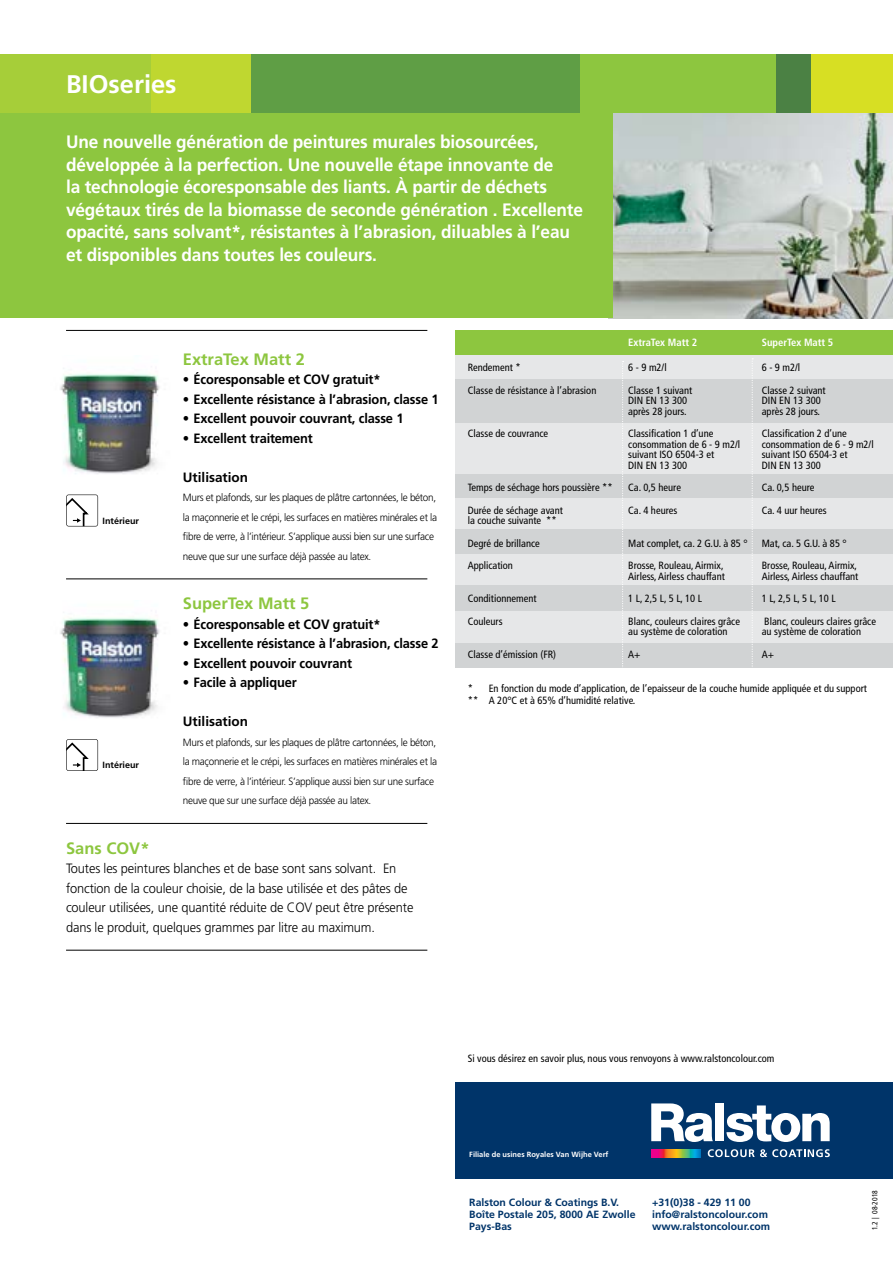
<style>
.page{position:relative;width:893px;height:1263px;background:#fff}
.page>*{position:absolute;margin:0;border:0;box-sizing:border-box;transform-origin:0 0}
.t1{font:700 25.5px "Frutiger LT Std";color:#fff}
.t2{font:700 18px/22.5px "Frutiger LT Std";letter-spacing:-.01em;color:#fff;scale:.96 1}
.t3{font:700 16.5px "Frutiger LT Std";color:#8dc63f}
.t4{font:700 13.5px "Frutiger LT Std";letter-spacing:-.01em;color:#000;scale:.95 1}
.t5{font:300 13.5px/19.5px "Frutiger LT Std";letter-spacing:-.01em;color:#000;scale:.95 1}
.t6{font:700 13.5px "Frutiger LT Std";letter-spacing:-.01em;color:#000}
.t7{font:condensed 10.5px/22.5px "Frutiger LT Std";color:#000}
.t8{font:300 10.5px/19.5px "Frutiger LT Std";letter-spacing:-.03em;color:#000;scale:.95 1}
.t9{font:700 10.5px/12px "Frutiger LT Std";color:#003469}
.t10{font:700 condensed 10.5px "Frutiger LT Std";color:#fff}
.t11{font:700 9px "Frutiger LT Std";color:#000}
.t12{font:700 7.5px "Frutiger LT Std";color:#fff}
.t13{font:condensed 7.5px "Frutiger LT Std";color:#000}
</style>
<div class="page">
<div style="left:0;top:54px;width:178px;height:60px;background:#a6ce39"></div>
<div style="left:229px;top:54px;width:365px;height:60px;background:#5f9e45"></div>
<div style="left:803px;top:54px;width:90px;height:60px;background:#d7df23"></div>
<div style="left:581px;top:54px;width:202px;height:60px;background:#8dc63f"></div>
<div style="left:776px;top:54px;width:35px;height:60px;background:#4b8144"></div>
<div style="left:151px;top:54px;width:100px;height:60px;background:#bfd730"></div>
<img style="left:612px;top:114px;width:281px;height:204px">
<div style="left:0;top:114px;width:612px;height:204px;background:#8dc63f"></div>
<div style="left:455px;top:330px;width:438px;height:25px;background:#8dc63f"></div>
<div style="left:455px;top:355px;width:438px;height:24px;background:#e6e7e8"></div>
<div style="left:455px;top:423px;width:438px;height:52px;background:#e6e7e8"></div>
<div style="left:455px;top:475px;width:438px;height:24px;background:#d1d3d4"></div>
<div style="left:455px;top:554px;width:438px;height:32px;background:#e6e7e8"></div>
<div style="left:455px;top:498px;width:438px;height:32px;background:#e6e7e8"></div>
<div style="left:455px;top:379px;width:438px;height:44px;background:#d1d3d4"></div>
<div style="left:455px;top:530px;width:438px;height:24px;background:#d1d3d4"></div>
<div style="left:455px;top:586px;width:438px;height:34px;background:#d1d3d4"></div>
<div style="left:455px;top:611px;width:438px;height:42px;background:#e6e7e8"></div>
<div style="left:455px;top:644px;width:438px;height:24px;background:#d1d3d4"></div>
<hr style="left:66px;top:330px;width:361px;height:1px;background:#000">
<svg style="left:622px;top:361px;width:2px;height:306px"></svg>
<svg style="left:66px;top:495px;width:32px;height:31px"></svg>
<img style="left:60px;top:373px;width:100px;height:101px">
<img style="left:60px;top:617px;width:100px;height:101px">
<hr style="left:66px;top:578px;width:361px;height:1px;background:#000">
<hr style="left:66px;top:823px;width:361px;height:1px;background:#000">
<hr style="left:66px;top:950px;width:361px;height:1px;background:#000">
<svg style="left:752px;top:358px;width:1px;height:309px"></svg>
<svg style="left:66px;top:739px;width:32px;height:32px"></svg>
<div style="left:455px;top:1082px;width:438px;height:97px;background:#003469"></div>
<svg style="left:708px;top:1149px;width:122px;height:8px"></svg>
<svg style="left:651px;top:1149px;width:49px;height:8px"></svg>
<svg style="left:651px;top:1103px;width:62px;height:39px"></svg>
<div style="left:715px;top:1103px;width:9px;height:38px;background:#fff"></div>
<svg style="left:726px;top:1105px;width:104px;height:37px"></svg>
<h1 class="t1" style="left:66px;top:69px;width:112px">BIOseries</h1>
<p class="t2" style="left:66px;top:131px;width:540px">Une nouvelle génération de peintures murales biosourcées, développée à la perfection. Une nouvelle étape innovante de<br>la technologie écoresponsable des liants. À partir de déchets végétaux tirés de la biomasse de seconde génération . Excellente opacité, sans solvant*, résistantes à l’abrasion, diluables à l’eau et disponibles dans toutes les couleurs.</p>
<p class="t10" style="left:628px;top:336px;width:71px">ExtraTex Matt 2</p>
<p class="t10" style="left:762px;top:336px;width:73px">SuperTex Matt 5</p>
<p class="t11" style="left:103px;top:515px;width:38px">Intérieur</p>
<p class="t11" style="left:103px;top:760px;width:38px">Intérieur</p>
<h3 class="t3" style="left:183px;top:349px;width:123px">ExtraTex Matt 2</h3>
<p class="t4" style="left:183px;top:371px;width:210px">• Écoresponsable et COV gratuit*</p>
<p class="t4" style="left:183px;top:391px;width:271px">• Excellente résistance à l’abrasion, classe 1</p>
<p class="t4" style="left:183px;top:410px;width:234px">• Excellent pouvoir couvrant, classe 1</p>
<p class="t4" style="left:183px;top:430px;width:138px">• Excellent traitement</p>
<p class="t6" style="left:183px;top:469px;width:67px">Utilisation</p>
<p class="t8" style="left:183px;top:488px;width:269px">Murs et plafonds, sur les plaques de plâtre cartonnées, le béton, la maçonnerie et le crépi, les surfaces en matières minérales et la fibre de verre, à l’intérieur. S’applique aussi bien sur une surface neuve que sur une surface déjà passée au latex.</p>
<h3 class="t3" style="left:183px;top:594px;width:128px">SuperTex Matt 5</h3>
<p class="t4" style="left:183px;top:616px;width:210px">• Écoresponsable et COV gratuit*</p>
<p class="t4" style="left:183px;top:635px;width:271px">• Excellente résistance à l’abrasion, classe 2</p>
<p class="t4" style="left:183px;top:655px;width:180px">• Excellent pouvoir couvrant</p>
<p class="t4" style="left:183px;top:674px;width:121px">• Facile à appliquer</p>
<p class="t6" style="left:183px;top:713px;width:67px">Utilisation</p>
<p class="t8" style="left:183px;top:732px;width:269px">Murs et plafonds, sur les plaques de plâtre cartonnées, le béton, la maçonnerie et le crépi, les surfaces en matières minérales et la fibre de verre, à l’intérieur. S’applique aussi bien sur une surface neuve que sur une surface déjà passée au latex.</p>
<h3 class="t3" style="left:66px;top:838px;width:85px">Sans COV*</h3>
<p class="t5" style="left:66px;top:859px;width:367px">Toutes les peintures blanches et de base sont sans solvant. En fonction de la couleur choisie, de la base utilisée et des pâtes de couleur utilisées, une quantité réduite de COV peut être présente dans le produit, quelques grammes par litre au maximum.</p>
<p class="t7" style="left:468px;top:356px;width:55px">Rendement *</p>
<p class="t7" style="left:628px;top:356px;width:40px">6 - 9 m2/l</p>
<p class="t7" style="left:762px;top:356px;width:40px">6 - 9 m2/l</p>
<p class="t7" style="left:468px;top:379px;width:130px">Classe de résistance à l’abrasion</p>
<p class="t7" style="left:628px;top:379px;width:65px">Classe 1 suivant</p>
<p class="t7" style="left:762px;top:379px;width:65px">Classe 2 suivant</p>
<p class="t7" style="left:628px;top:389px;width:61px">DIN EN 13 300</p>
<p class="t7" style="left:762px;top:389px;width:61px">DIN EN 13 300</p>
<p class="t7" style="left:628px;top:400px;width:60px">après 28 jours.</p>
<p class="t7" style="left:762px;top:400px;width:60px">après 28 jours.</p>
<p class="t7" style="left:468px;top:422px;width:82px">Classe de couvrance</p>
<p class="t7" style="left:628px;top:422px;width:87px">Classification 1 d’une</p>
<p class="t7" style="left:762px;top:422px;width:87px">Classification 2 d’une</p>
<p class="t7" style="left:628px;top:433px;width:113px">consommation de 6 - 9 m2/l</p>
<p class="t7" style="left:762px;top:433px;width:113px">consommation de 6 - 9 m2/l</p>
<p class="t7" style="left:628px;top:443px;width:87px">suivant ISO 6504-3 et</p>
<p class="t7" style="left:762px;top:443px;width:87px">suivant ISO 6504-3 et</p>
<p class="t7" style="left:628px;top:454px;width:61px">DIN EN 13 300</p>
<p class="t7" style="left:762px;top:454px;width:61px">DIN EN 13 300</p>
<p class="t7" style="left:468px;top:476px;width:146px">Temps de séchage hors poussière **</p>
<p class="t7" style="left:628px;top:476px;width:54px">Ca. 0,5 heure</p>
<p class="t7" style="left:762px;top:476px;width:54px">Ca. 0,5 heure</p>
<p class="t7" style="left:468px;top:499px;width:97px">Durée de séchage avant</p>
<p class="t7" style="left:628px;top:499px;width:51px">Ca. 4 heures</p>
<p class="t7" style="left:762px;top:499px;width:66px">Ca. 4 uur heures</p>
<p class="t7" style="left:468px;top:509px;width:91px">la couche suivante **<br>Degré de brillance</p>
<p class="t7" style="left:628px;top:532px;width:121px">Mat complet, ca. 2 G.U. à 85 °</p>
<p class="t7" style="left:762px;top:532px;width:86px">Mat, ca. 5 G.U. à 85 °</p>
<p class="t7" style="left:468px;top:554px;width:47px">Application</p>
<p class="t7" style="left:628px;top:554px;width:97px">Brosse, Rouleau, Airmix,</p>
<p class="t7" style="left:762px;top:554px;width:97px">Brosse, Rouleau, Airmix,</p>
<p class="t7" style="left:628px;top:565px;width:98px">Airless, Airless chauffant</p>
<p class="t7" style="left:762px;top:565px;width:98px">Airless, Airless chauffant</p>
<p class="t7" style="left:468px;top:587px;width:70px">Conditionnement</p>
<p class="t7" style="left:628px;top:587px;width:75px">1 L, 2,5 L, 5 L, 10 L</p>
<p class="t7" style="left:762px;top:587px;width:75px">1 L, 2,5 L, 5 L, 10 L</p>
<p class="t7" style="left:468px;top:610px;width:36px">Couleurs</p>
<p class="t7" style="left:628px;top:610px;width:113px">Blanc, couleurs claires grâce</p>
<p class="t7" style="left:764px;top:610px;width:113px">Blanc, couleurs claires grâce</p>
<p class="t7" style="left:628px;top:620px;width:101px">au système de coloration</p>
<p class="t7" style="left:762px;top:620px;width:101px">au système de coloration</p>
<p class="t7" style="left:468px;top:643px;width:90px">Classe d’émission (FR)</p>
<p class="t7" style="left:628px;top:643px;width:14px">A+</p>
<p class="t7" style="left:762px;top:643px;width:14px">A+</p>
<p class="t7" style="left:468px;top:683px;width:401px;line-height:12px">* En fonction du mode d’application, de l’epaisseur de la couche humide appliquée et du support ** A 20°C et à 65% d’humidité relative.</p>
<p class="t7" style="left:468px;top:1047px;width:308px">Si vous désirez en savoir plus, nous vous renvoyons à www.ralstoncolour.com</p>
<p class="t12" style="left:469px;top:1150px;width:141px">Filiale de usines Royales Van Wijhe Verf</p>
<p class="t9" style="left:469px;top:1196px;width:168px">Ralston Colour &amp; Coatings B.V.<br>Boîte Postale 205, 8000 AE Zwolle<br>Pays-Bas</p>
<p class="t9" style="left:652px;top:1196px;width:120px">+31(0)38 - 429 11 00 info@ralstoncolour.com www.ralstoncolour.com</p>
<p class="t13" style="left:870px;top:1230px;width:41px;rotate:-90deg">1.2 | 08-2018</p>
</div>
